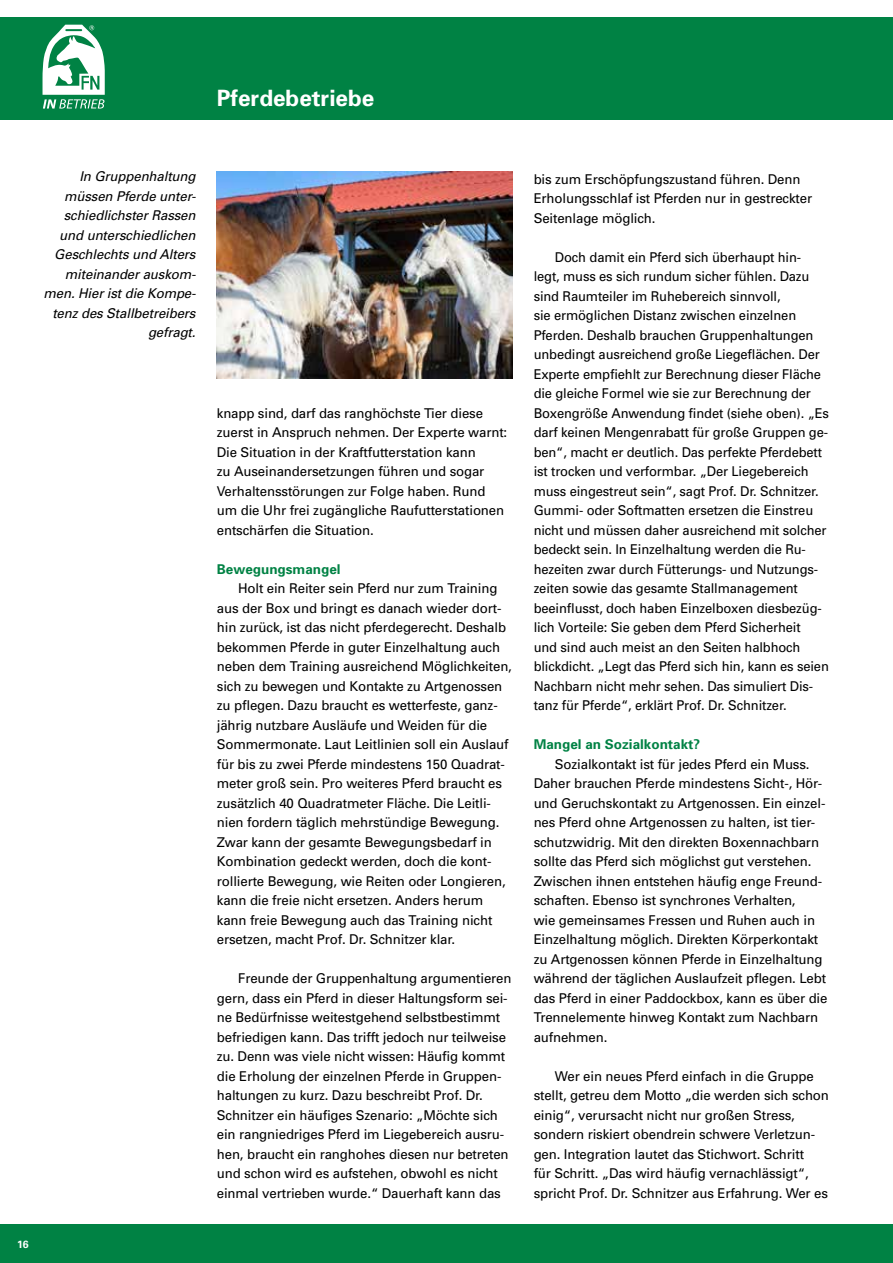
<style>
.page{position:relative;width:893px;height:1263px;background:#fff}
.page>*{position:absolute;margin:0;border:0;box-sizing:border-box;transform-origin:0 0}
.t1{font:700 22.5px "Univers";color:#fff}
.t2{font:13.5px/19.5px "Univers";letter-spacing:-.01em;color:#000}
.t3{font:13.5px/19.5px "Univers";letter-spacing:-.01em;color:#000;scale:.96 1}
.t4{font:italic 13.5px/19.5px "Univers";letter-spacing:-.01em;color:#000;text-align:right}
.t5{font:700 13.5px "Univers";color:#008244}
.t6{font:700 10.5px "Univers";color:#fff}
</style>
<div class="page">
<div style="left:0;top:1225px;width:893px;height:38px;background:#008244"></div>
<div style="left:0;top:17px;width:893px;height:102px;background:#008244"></div>
<svg style="left:43px;top:25px;width:62px;height:84px"></svg>
<img style="left:217px;top:171px;width:295px;height:207px">
<h1 class="t1" style="left:217px;top:85px;width:159px">Pferdebetriebe</h1>
<p class="t4" style="left:44px;top:167px;width:154px">In Gruppenhaltung müssen Pferde unter&shy;schiedlichster Rassen und unterschiedlichen<br>Geschlechts und Alters miteinander auskom&shy;men. Hier ist die Kompe&shy;tenz des Stallbetreibers gefragt.</p>
<p class="t6" style="left:17px;top:1238px;width:13px">16</p>
<p class="t2" style="left:217px;top:403px;width:292px">knapp sind, darf das ranghöchste Tier diese zuerst in Anspruch nehmen. Der Experte warnt:<br>Die Situation in der Kraftfutterstation kann<br>zu Auseinandersetzungen führen und sogar Verhaltensstörungen zur Folge haben. Rund um die Uhr frei zugängliche Raufutterstationen entschärfen die Situation.</p>
<p class="t5" style="left:217px;top:561px;width:125px">Bewegungsmangel</p>
<p class="t2" style="left:217px;top:579px;width:297px;text-indent:21px">Holt ein Reiter sein Pferd nur zum Training aus der Box und bringt es danach wieder dort&shy;hin zurück, ist das nicht pferdegerecht. Deshalb bekommen Pferde in guter Einzelhaltung auch neben dem Training ausreichend Möglichkeiten, sich zu bewegen und Kontakte zu Artgenossen zu pflegen. Dazu braucht es wetterfeste, ganz&shy;jährig nutzbare Ausläufe und Weiden für die Sommermonate. Laut Leitlinien soll ein Auslauf für bis zu zwei Pferde mindestens 150 Quadrat&shy;meter groß sein. Pro weiteres Pferd braucht es zusätzlich 40 Quadratmeter Fläche. Die Leitli&shy;nien fordern täglich mehrstündige Bewegung.<br>Zwar kann der gesamte Bewegungsbedarf in Kombination gedeckt werden, doch die kont&shy;rollierte Bewegung, wie Reiten oder Longieren, kann die freie nicht ersetzen. Anders herum kann freie Bewegung auch das Training nicht ersetzen, macht Prof. Dr. Schnitzer klar.</p>
<p class="t2" style="left:217px;top:969px;width:296px;text-indent:21px">Freunde der Gruppenhaltung argumentieren gern, dass ein Pferd in dieser Haltungsform sei&shy;ne Bedürfnisse weitestgehend selbstbestimmt befriedigen kann. Das trifft jedoch nur teilweise zu. Denn was viele nicht wissen: Häufig kommt die Erholung der einzelnen Pferde in Gruppen&shy;haltungen zu kurz. Dazu beschreibt Prof. Dr.<br>Schnitzer ein häufiges Szenario: „Möchte sich ein rangniedriges Pferd im Liegebereich ausru&shy;hen, braucht ein ranghohes diesen nur betreten und schon wird es aufstehen, obwohl es nicht einmal vertrieben wurde.“ Dauerhaft kann das</p>
<p class="t2" style="left:534px;top:169px;width:280px">bis zum Erschöpfungszustand führen. Denn<br>Erholungsschlaf ist Pferden nur in gestreckter<br>Seitenlage möglich.</p>
<p class="t3" style="left:534px;top:247px;width:309px;text-indent:21px">Doch damit ein Pferd sich überhaupt hin&shy;legt, muss es sich rundum sicher fühlen. Dazu sind Raumteiler im Ruhebereich sinnvoll,<br>sie ermöglichen Distanz zwischen einzelnen Pferden. Deshalb brauchen Gruppenhaltungen unbedingt ausreichend große Liegeflächen. Der Experte empfiehlt zur Berechnung dieser Fläche die gleiche Formel wie sie zur Berechnung der Boxengröße Anwendung findet (siehe oben). „Es darf keinen Mengenrabatt für große Gruppen ge&shy;ben“, macht er deutlich. Das perfekte Pferdebett ist trocken und verformbar. „Der Liegebereich muss eingestreut sein“, sagt Prof. Dr. Schnitzer.<br>Gummi- oder Softmatten ersetzen die Einstreu nicht und müssen daher ausreichend mit solcher bedeckt sein. In Einzelhaltung werden die Ru&shy;hezeiten zwar durch Fütterungs- und Nutzungs&shy;zeiten sowie das gesamte Stallmanagement beeinflusst, doch haben Einzelboxen diesbezüg&shy;lich Vorteile: Sie geben dem Pferd Sicherheit<br>und sind auch meist an den Seiten halbhoch blickdicht. „Legt das Pferd sich hin, kann es seien Nachbarn nicht mehr sehen. Das simuliert Dis&shy;tanz für Pferde“, erklärt Prof. Dr. Schnitzer.</p>
<p class="t5" style="left:534px;top:736px;width:168px">Mangel an Sozialkontakt?</p>
<p class="t2" style="left:534px;top:754px;width:295px;text-indent:21px">Sozialkontakt ist für jedes Pferd ein Muss.<br>Daher brauchen Pferde mindestens Sicht-, Hör&shy;und Geruchskontakt zu Artgenossen. Ein einzel&shy;nes Pferd ohne Artgenossen zu halten, ist tier&shy;schutzwidrig. Mit den direkten Boxennachbarn sollte das Pferd sich möglichst gut verstehen.<br>Zwischen ihnen entstehen häufig enge Freund&shy;schaften. Ebenso ist synchrones Verhalten,<br>wie gemeinsames Fressen und Ruhen auch in Einzelhaltung möglich. Direkten Körperkontakt zu Artgenossen können Pferde in Einzelhaltung während der täglichen Auslaufzeit pflegen. Lebt das Pferd in einer Paddockbox, kann es über die Trennelemente hinweg Kontakt zum Nachbarn aufnehmen.</p>
<p class="t2" style="left:534px;top:1066px;width:297px;text-indent:21px">Wer ein neues Pferd einfach in die Gruppe stellt, getreu dem Motto „die werden sich schon einig“, verursacht nicht nur großen Stress, sondern riskiert obendrein schwere Verletzun&shy;gen. Integration lautet das Stichwort. Schritt<br>für Schritt. „Das wird häufig vernachlässigt“, spricht Prof. Dr. Schnitzer aus Erfahrung. Wer es</p>
</div>
